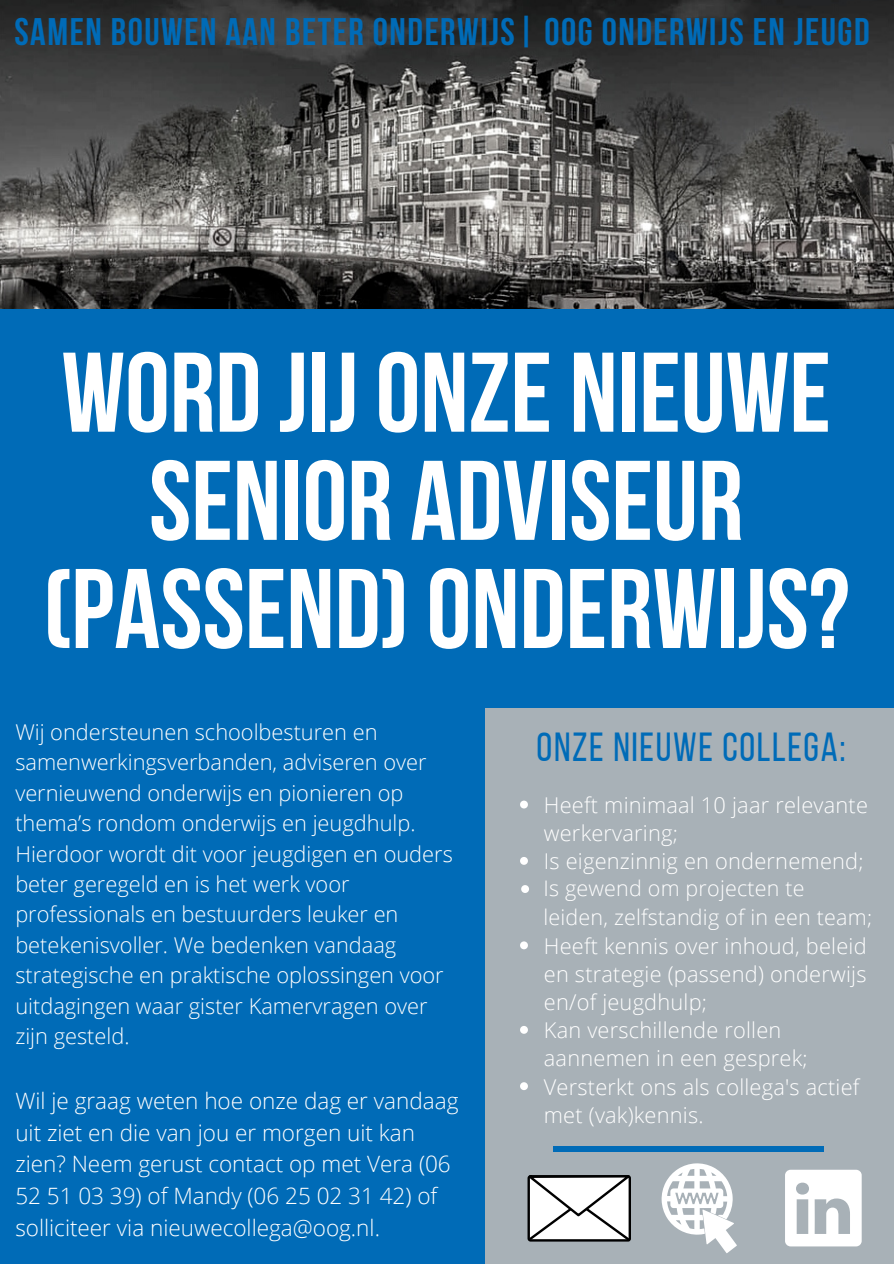
<style>
.page{position:relative;width:894px;height:1264px;background:#fff}
.page>*{position:absolute;margin:0;border:0;box-sizing:border-box;transform-origin:0 0}
.t1{font:700 112.95px/108.1px "Bebas Neue";color:#fff;text-align:center}
.t2{font:40.5px "Bebas Neue";letter-spacing:.04em;color:#006bb7}
.t3{font:700 38.25px "Bebas Neue";letter-spacing:.04em;color:#006bb7}
.t4{font:300 22.5px/31.5px "Open Sans";color:#fff}
.t5{font:300 21.75px/30.5px "Open Sans";color:#fff}
.t6{font:300 21.45px/28.2px "Open Sans";letter-spacing:.01em;color:#fff}
</style>
<div class="page">
<div style="left:0;top:0;width:893px;height:1263px;background:#006bb7"></div>
<img style="left:0;top:0;width:893px;height:309px">
<div style="left:485px;top:708px;width:408px;height:555px;background:#a8b1b7"></div>
<svg style="left:520px;top:800px;width:7px;height:8px"></svg>
<svg style="left:520px;top:857px;width:7px;height:7px"></svg>
<svg style="left:521px;top:885px;width:8px;height:8px"></svg>
<svg style="left:520px;top:941px;width:7px;height:8px"></svg>
<svg style="left:520px;top:1026px;width:7px;height:7px"></svg>
<svg style="left:520px;top:1082px;width:7px;height:8px"></svg>
<div style="left:553px;top:1146px;width:270px;height:5px;background:#006bb7"></div>
<svg style="left:527px;top:1175px;width:104px;height:66px;background:#cecece"></svg>
<svg style="left:661px;top:1163px;width:75px;height:90px"></svg>
<svg style="left:785px;top:1169px;width:76px;height:77px"></svg>
<p class="t3" style="left:14px;top:16px;width:856px">SAMEN BOUWEN AAN BETER ONDERWIJS| OOG ONDERWIJS EN JEUGD</p>
<p class="t1" style="left:43px;top:349px;width:808px">WORD JIJONZE NIEUWE<br>SENIOR ADVISEUR (PASSEND)ONDERWIJS?</p>
<p class="t5" style="left:15px;top:716px;width:439px">Wij ondersteunen schoolbesturen en samenwerkingsverbanden, adviseren over vernieuwend onderwijs en pionieren op thema’s rondom onderwijs en jeugdhulp.<br>Hierdoor wordt dit voor jeugdigen en ouders beter geregeld en is het werk voor professionals en bestuurders leuker en betekenisvoller. We bedenken vandaag strategische en praktische oplossingen voor uitdagingen waar gister Kamervragen over zijn gesteld.</p>
<p class="t4" style="left:15px;top:1084px;width:444px">Wil je graag weten hoe onze dag er vandaag uit ziet en die van jou er morgen uit kan zien? Neem gerust contact op met Vera (06<br>52 51 03 39) of Mandy (06 25 02 31 42) of solliciteer via nieuwecollega@oog.nl.</p>
<p class="t2" style="left:536px;top:731px;width:310px">ONZE NIEUWE COLLEGA:</p>
<p class="t5" style="left:543px;top:790px;width:325px;line-height:28.2px">Heeft minimaal 10 jaar relevante werkervaring;</p>
<p class="t5" style="left:543px;top:845px;width:321px">Is eigenzinnig en ondernemend;</p>
<p class="t6" style="left:543px;top:873px;width:330px">Is gewend om projecten te leiden, zelfstandig of in een team;</p>
<p class="t5" style="left:543px;top:931px;width:324px;line-height:28.2px;text-align:justify">Heeft kennis over inhoud, beleid en strategie (passend) onderwijs en/of jeugdhulp;</p>
<p class="t5" style="left:543px;top:1015px;width:265px;line-height:28.2px">Kan verschillende rollen aannemen in een gesprek;</p>
<p class="t5" style="left:543px;top:1072px;width:317px;line-height:28.2px">Versterkt ons als collega's actief met (vak)kennis.</p>
</div>
